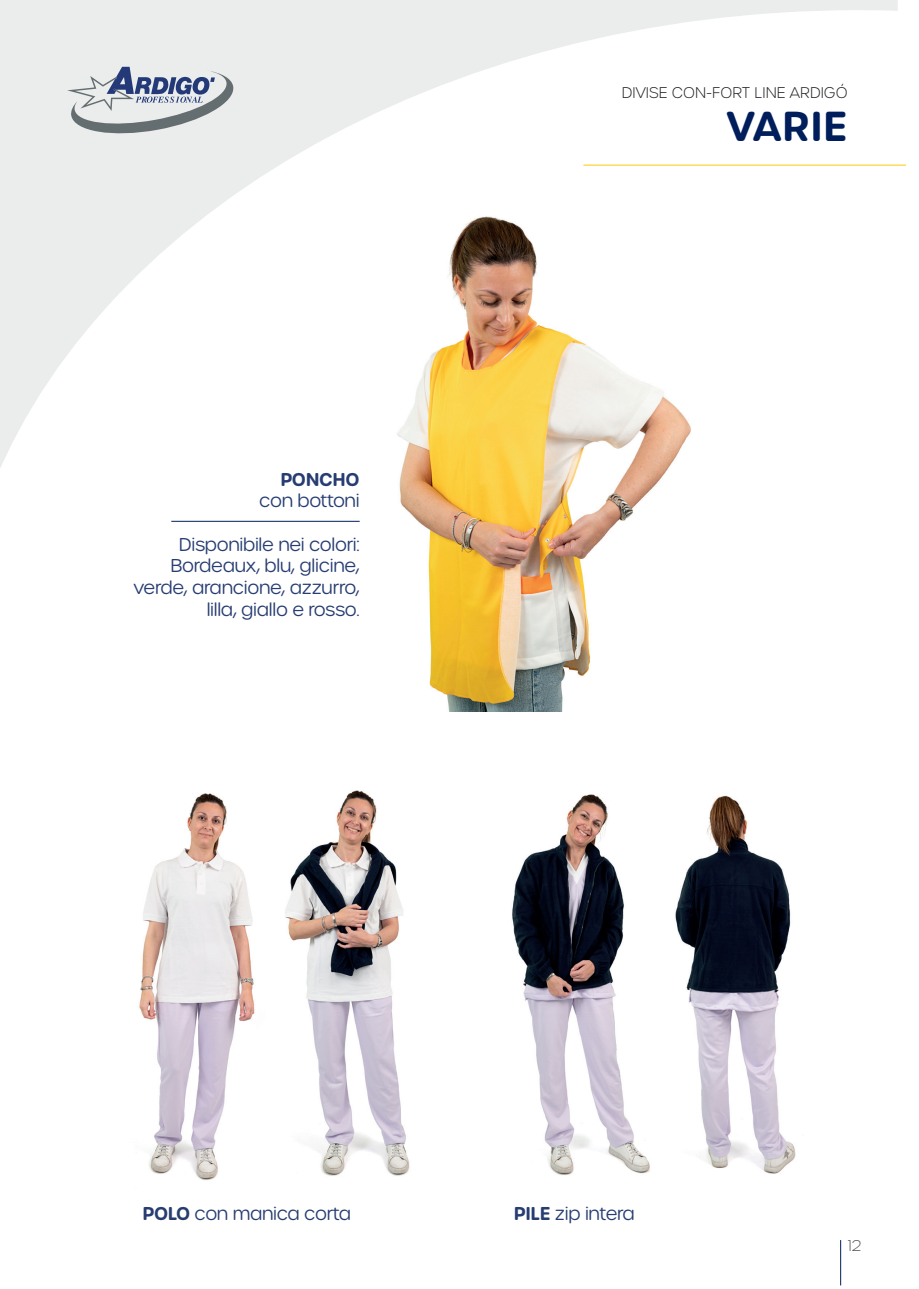
<style>
.page{position:relative;width:919px;height:1289px;background:#fff}
.page>*{position:absolute;margin:0;border:0;box-sizing:border-box;transform-origin:0 0}
.t1{font:600 40.5px "Urbane Rounded";letter-spacing:.01em;color:#001e5b}
.t2{font:300 18px/21.6px "Urbane Rounded";letter-spacing:-.02em;color:#273d72;text-align:right}
.t3{font:600 18px "Urbane Rounded";letter-spacing:-.02em;color:#273d72}
.t4{font:200 15px "Urbane Rounded";color:#231f20}
.t5{font:200 15px "Urbane Rounded";color:#57585a}
.s1{font-weight:600}
</style>
<div class="page">
<hr style="left:583px;top:165px;width:322px;height:1px;background:#feca0a">
<hr style="left:840px;top:1239px;width:1px;height:46px;background:#001e5b">
<img style="left:512px;top:794px;width:138px;height:381px">
<img style="left:675px;top:795px;width:121px;height:379px">
<img style="left:349px;top:509px;width:284px;height:202px">
<svg style="left:0;top:0;width:897px;height:509px"></svg>
<svg style="left:67px;top:67px;width:169px;height:71px;background:#bdc2c9"></svg>
<img style="left:139px;top:793px;width:116px;height:387px">
<img style="left:285px;top:790px;width:125px;height:386px">
<hr style="left:171px;top:521px;width:188px;height:1px;background:#001e5b">
<p class="t3" style="left:280px;top:467px;width:81px">PONCHO</p>
<p class="t2" style="left:259px;top:490px;width:102px">con bottoni</p>
<p class="t2" style="left:133px;top:533px;width:228px">Disponibile nei colori:<br>Bordeaux, blu, glicine, verde, arancione, azzurro, lilla, giallo e rosso.</p>
<p class="t4" style="left:621px;top:83px;width:227px">DIVISE CON-FORT LINE ARDIGÓ</p>
<h1 class="t1" style="left:726px;top:99px;width:123px">VARIE</h1>
<p class="t2" style="left:142px;top:1202px;width:210px"><span class="s1">POLO</span> con manica corta</p>
<p class="t2" style="left:514px;top:1202px;width:123px"><span class="s1">PILE</span> zip intera</p>
<p class="t5" style="left:847px;top:1236px;width:15px">12</p>
</div>
